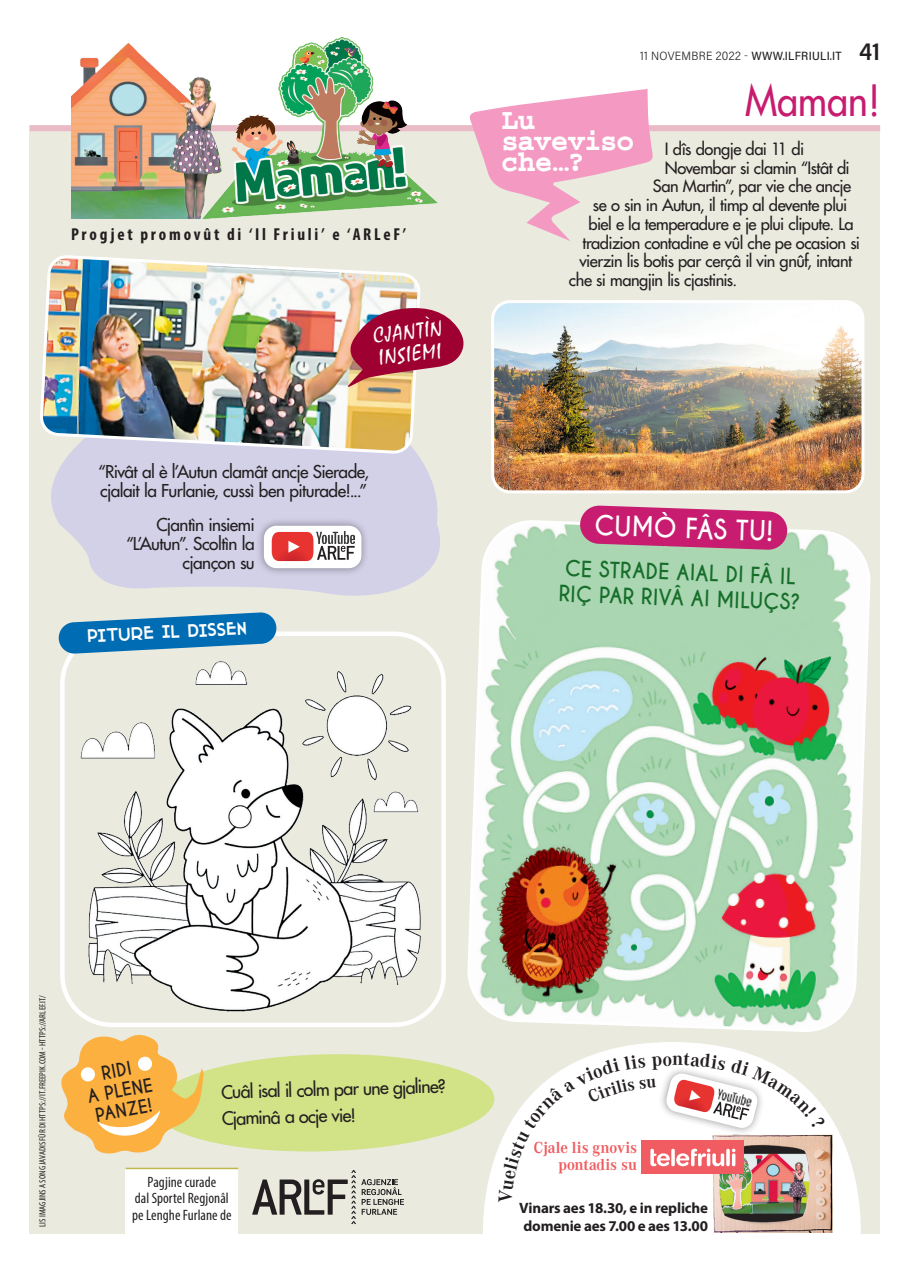
<style>
.page{position:relative;width:910px;height:1276px;background:#fff}
.page>*{position:absolute;margin:0;border:0;box-sizing:border-box;transform-origin:0 0}
.t1{font:500 42px "Futura Std";color:#c71c6f;scale:.9 1}
.t2{font:700 30px "Courier";letter-spacing:-.015em;color:#fff;scale:.95 1}
.t3{font:700 26.25px "Caviar Dreams";color:#fff;scale:.95 1}
.t4{font:22.5px/22.5px "Aeolus";color:#fff;scale:.95 1}
.t5{font:700 21px/25.5px "Caviar Dreams";color:#166e2a;scale:.95 1}
.t6{font:700 19.5px "Corporate A";color:#231f20;scale:.96 1}
.t7{font:500 18px/26.8px "Futura Std";color:#231f20}
.t8{font:700 17.7px/20.2px "Caviar Dreams";color:#231f20;text-align:center;scale:.95 1}
.t9{font:17.55px "Lavoir Small Caps";color:#fff;scale:.95 1}
.t10{font:500 17.25px/18.8px "Futura Std";letter-spacing:-.035em;color:#231f20}
.t11{font:700 condensed 17.25px "Myriad Pro";letter-spacing:.16em;color:#231f20}
.t12{font:500 16.5px "Futura Std";letter-spacing:-.03em;color:#231f20}
.t13{font:700 16.5px/16.5px "Corporate A";letter-spacing:-.005em;color:#f05c61;text-align:right;scale:.94 1}
.t14{font:700 15px/18px "Myriad Pro";letter-spacing:-.015em;color:#231f20}
.t15{font:condensed 15px/16.5px "Myriad Pro";letter-spacing:.005em;color:#231f20;text-align:center}
.t16{font:12px "Acumin Variable Concept";letter-spacing:.025em;color:#231f20}
.t17{font:condensed 9px "Myriad Pro";letter-spacing:.005em;color:#231f20;scale:1.04 1}
.s1{font-size:24px}
</style>
<div class="page">
<div style="left:30px;top:125px;width:850px;height:1108px;background:#eaeadf"></div>
<div style="left:30px;top:125px;width:850px;height:6px;background:#eabbc7"></div>
<svg style="left:469px;top:89px;width:184px;height:152px"></svg>
<svg style="left:467px;top:520px;width:404px;height:512px;background:#bfcab4"></svg>
<svg style="left:580px;top:505px;width:208px;height:45px;background:#c7407f"></svg>
<svg style="left:29px;top:425px;width:411px;height:179px;fill:#d3d1e8"></svg>
<div style="left:125px;top:1168px;width:113px;height:66px;background:#fff"></div>
<img style="left:38px;top:255px;width:384px;height:201px">
<img style="left:495px;top:304px;width:365px;height:185px">
<div style="left:491px;top:300px;width:373px;height:193px;border:3px solid #fff;border-radius:17px"></div>
<div style="left:256px;top:517px;width:114px;height:59px;background:#231f20;opacity:.45"></div>
<div style="left:264px;top:526px;width:97px;height:42px;background:#fff;border-radius:13px"></div>
<svg style="left:272px;top:532px;width:83px;height:29px"></svg>
<img style="left:317px;top:532px;width:38px;height:11px">
<svg style="left:347px;top:307px;width:117px;height:80px"></svg>
<img style="left:65px;top:636px;width:376px;height:386px">
<div style="left:60px;top:631px;width:386px;height:396px;border:4px solid #fff;border-radius:50px"></div>
<svg style="left:58px;top:612px;width:219px;height:42px"></svg>
<img style="left:228px;top:37px;width:210px;height:181px">
<img style="left:71px;top:43px;width:157px;height:176px">
<svg style="left:467px;top:1111px;width:411px;height:123px;fill:#fff"></svg>
<img style="left:705px;top:1131px;width:132px;height:101px">
<svg style="left:61px;top:1034px;width:765px;height:190px"></svg>
<p class="t11" style="left:71px;top:223px;width:337px">Progjet promovût di ‘Il Friuli’ e ‘ARLeF’</p>
<h3 class="t4" style="left:372px;top:325px;width:75px;rotate:-6deg">CJANTÌN<br>INSIEMI</h3>
<p class="t10" style="left:98px;top:462px;width:272px">“Rivât al è l’Autun clamât ancje Sierade, cjalait la Furlanie, cussì ben piturade!...”</p>
<p class="t10" style="left:126px;top:516px;width:130px;text-align:right">Cjantìn insiemi “L’Autun”. Scoltìn la cjançon su</p>
<p class="t9" style="left:87px;top:624px;width:169px;rotate:-3deg">PITURE IL DISSEN</p>
<p class="t16" style="left:640px;top:48px;width:241px">11 NOVEMBRE 2022 - WWW.ILFRIULI.IT <span class="s1">41</span></p>
<h1 class="t1" style="left:745px;top:74px;width:152px">Maman!</h1>
<h2 class="t2" style="left:501px;top:103px;width:37px">Lu</h2>
<h2 class="t2" style="left:501px;top:124px;width:141px">saveviso</h2>
<h2 class="t2" style="left:501px;top:145px;width:89px">che…?</h2>
<p class="t12" style="left:665px;top:138px;width:141px">I dîs dongje dai 11 di</p>
<p class="t12" style="left:665px;top:157px;width:186px">Novembar si clamin “Istât di</p>
<p class="t12" style="left:653px;top:176px;width:200px">San Martin”, par vie che ancje</p>
<p class="t12" style="left:593px;top:195px;width:256px">se o sin in Autun, il timp al devente plui</p>
<p class="t12" style="left:588px;top:213px;width:267px">biel e la temperadure e je plui clipute. La</p>
<p class="t12" style="left:582px;top:232px;width:279px">tradizion contadine e vûl che pe ocasion si</p>
<p class="t12" style="left:579px;top:251px;width:274px">vierzin lis botis par cerçâ il vin gnûf, intant</p>
<p class="t12" style="left:569px;top:270px;width:170px">che si mangjin lis cjastinis.</p>
<h3 class="t3" style="left:595px;top:509px;width:189px;rotate:2deg">CUMÒ FÂS TU!</h3>
<p class="t5" style="left:560px;top:556px;width:256px;rotate:2deg">CE STRADE AIAL DI FÂ IL<br>RIÇ PAR RIVÂ AI MILUÇS?</p>
<p class="t17" style="left:37px;top:1227px;width:224px;rotate:-90deg">LIS IMAGJINS A SON GJAVADIS FÛR DI HTTPS://IT.FREEPIK.COM - HTTPS://ARLEF.IT/</p>
<p class="t8" style="left:83px;top:1066px;width:71px;rotate:-10deg">RIDI<br>A PLENE<br>PANZE!</p>
<p class="t7" style="left:221px;top:1077px;width:226px;rotate:-1deg">Cuâl isal il colm par une gjaline?<br>Cjaminâ a ocje vie!</p>
<p class="t15" style="left:132px;top:1173px;width:101px">Pagjine curade<br>dal Sportel Regjonâl pe Lenghe Furlane de</p>
<p class="t13" style="left:533px;top:1139px;width:112px">Cjale lis gnovis pontadis su</p>
<p class="t6" style="left:672px;top:1048px;width:13px">n</p>
<p class="t14" style="left:519px;top:1198px;width:190px">Vinars aes 18.30, e in repliche domenie aes 7.00 e aes 13.00</p>
</div>
